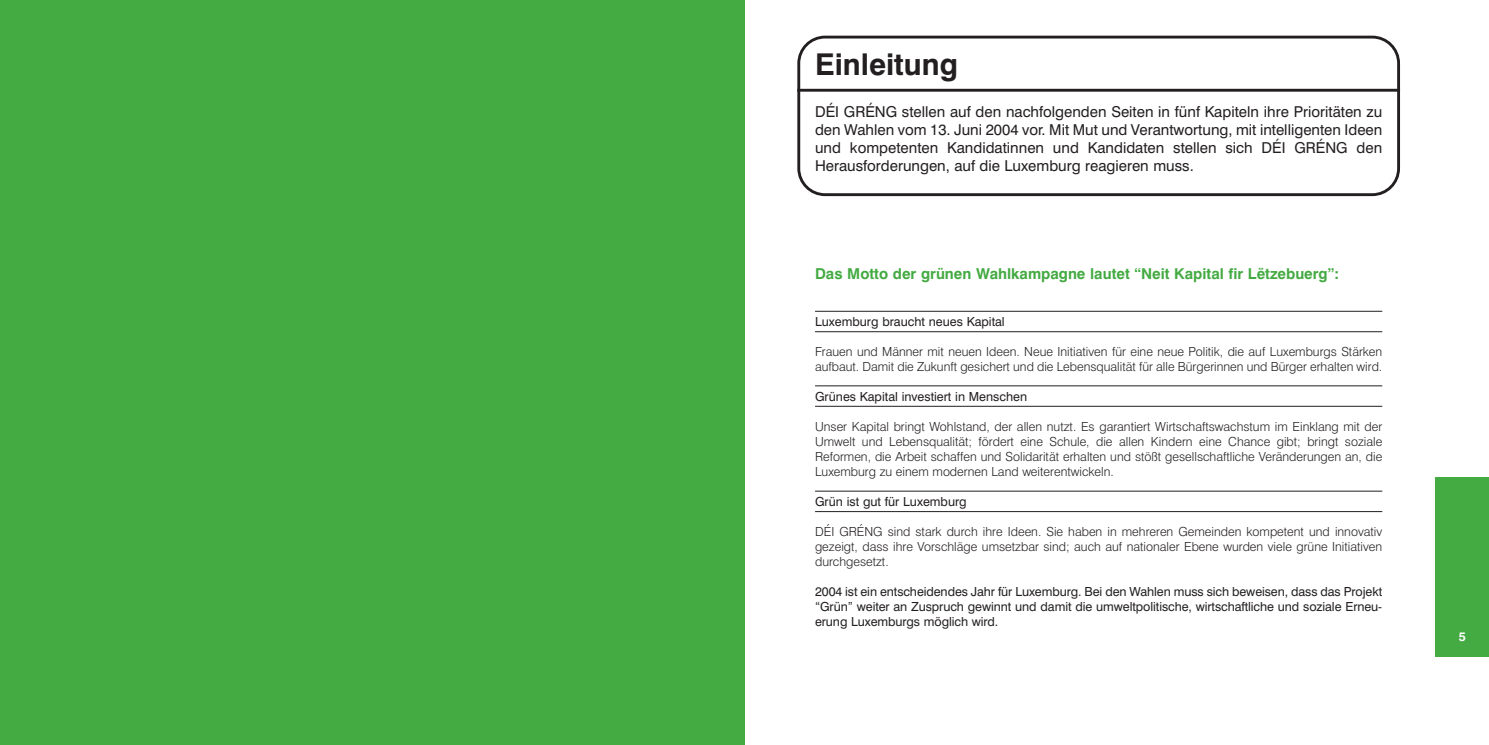
<style>
.page{position:relative;width:1489px;height:745px;background:#fff}
.page>*{position:absolute;margin:0;border:0;box-sizing:border-box;transform-origin:0 0}
.t1{font:700 30px "Swiss 721 BT";color:#231f20}
.t2{font:15px/18px "Swiss 721 BT";color:#231f20;text-align:justify}
.t3{font:700 15px "Swiss 721 BT";color:#44aa42}
.t4{font:300 12.5px/15px "Swiss 721 BT";color:#231f20;text-align:justify}
.t5{font:12.5px/15px "Swiss 721 BT";color:#231f20;text-align:justify}
.t6{font:700 12.5px "Swiss 721 BT";color:#fff}
</style>
<div class="page">
<div style="left:1435px;top:476px;width:53px;height:180px;background:#44aa42"></div>
<div style="left:0;top:0;width:744px;height:744px;background:#44aa42"></div>
<svg style="left:797px;top:36px;width:602px;height:160px"></svg>
<hr style="left:797px;top:89px;width:602px;height:3px;background:#231f20">
<hr style="left:815px;top:311px;width:567px;height:1px;background:#231f20">
<hr style="left:815px;top:331px;width:567px;height:1px;background:#231f20">
<hr style="left:815px;top:385px;width:567px;height:1px;background:#231f20">
<hr style="left:815px;top:406px;width:567px;height:1px;background:#231f20">
<hr style="left:815px;top:490px;width:567px;height:1px;background:#231f20">
<hr style="left:815px;top:511px;width:567px;height:1px;background:#231f20">
<h1 class="t1" style="left:815px;top:53px;width:144px">Einleitung</h1>
<p class="t2" style="left:815px;top:104px;width:568px">DÉI GRÉNG stellen auf den nachfolgenden Seiten in fünf Kapiteln ihre Prioritäten zu den Wahlen vom 13. Juni 2004 vor. Mit Mut und Verantwortung, mit intelligenten Ideen und kompetenten Kandidatinnen und Kandidaten stellen sich DÉI GRÉNG den Herausforderungen, auf die Luxemburg reagieren muss.</p>
<p class="t3" style="left:815px;top:268px;width:525px">Das Motto der grünen Wahlkampagne lautet “Neit Kapital fir Lëtzebuerg”:</p>
<p class="t5" style="left:815px;top:314px;width:191px">Luxemburg braucht neues Kapital</p>
<p class="t4" style="left:815px;top:344px;width:568px">Frauen und Männer mit neuen Ideen. Neue Initiativen für eine neue Politik, die auf Luxemburgs Stärken aufbaut. Damit die Zukunft gesichert und die Lebensqualität für alle Bürgerinnen und Bürger erhalten wird.</p>
<p class="t5" style="left:815px;top:389px;width:213px">Grünes Kapital investiert in Menschen</p>
<p class="t4" style="left:815px;top:419px;width:568px">Unser Kapital bringt Wohlstand, der allen nutzt. Es garantiert Wirtschaftswachstum im Einklang mit der Umwelt und Lebensqualität; fördert eine Schule, die allen Kindern eine Chance gibt; bringt soziale Reformen, die Arbeit schaffen und Solidarität erhalten und stößt gesellschaftliche Veränderungen an, die Luxemburg zu einem modernen Land weiterentwickeln.</p>
<p class="t5" style="left:815px;top:494px;width:153px">Grün ist gut für Luxemburg</p>
<p class="t4" style="left:815px;top:524px;width:568px">DÉI GRÉNG sind stark durch ihre Ideen. Sie haben in mehreren Gemeinden kompetent und innovativ gezeigt, dass ihre Vorschläge umsetzbar sind; auch auf nationaler Ebene wurden viele grüne Initiativen durchgesetzt.</p>
<p class="t5" style="left:815px;top:584px;width:568px">2004 ist ein entscheidendes Jahr für Luxemburg. Bei den Wahlen muss sich beweisen, dass das Projekt “Grün” weiter an Zuspruch gewinnt und damit die umweltpolitische, wirtschaftliche und soziale Erneu&shy;erung Luxemburgs möglich wird.</p>
<p class="t6" style="left:1458px;top:631px;width:9px">5</p>
</div>
